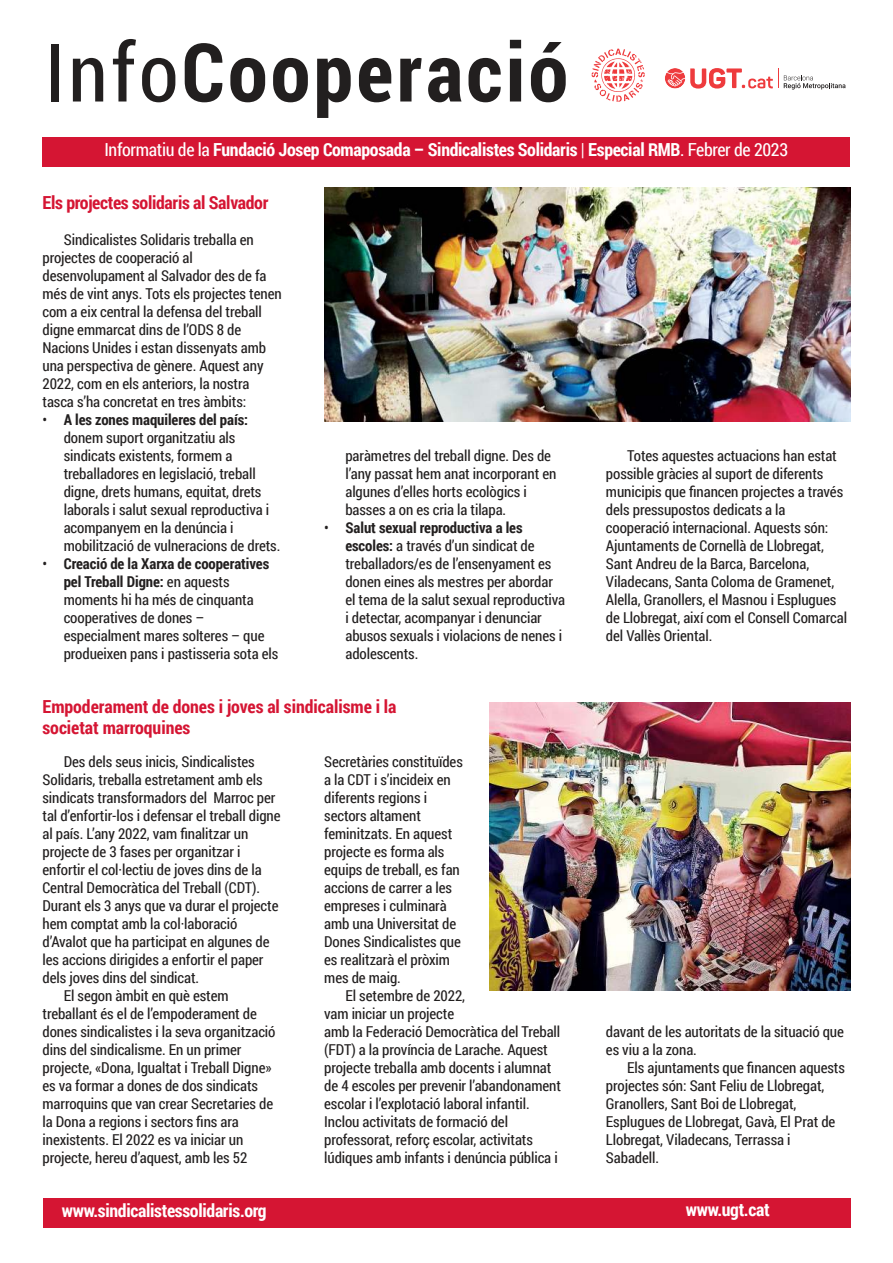
<style>
.page{position:relative;width:893px;height:1263px;background:#fff}
.page>*{position:absolute;margin:0;border:0;box-sizing:border-box;transform-origin:0 0}
.t1{font:700 81px "Roboto Condensed";letter-spacing:.04em;color:#221f1f}
.t2{font:700 18px "Roboto Condensed";letter-spacing:-.02em;color:#fff}
.t3{font:700 18px/21px "Roboto Condensed";letter-spacing:-.005em;color:#d51533}
.t4{font:15px/18px "Roboto Condensed";letter-spacing:-.005em;color:#221f1f}
.s1{font-weight:400}
.s2{font-weight:700}
</style>
<div class="page">
<div style="left:43px;top:1198px;width:807px;height:29px;background:#d51533"></div>
<div style="left:43px;top:137px;width:807px;height:30px;background:#d51533"></div>
<svg style="left:592px;top:49px;width:53px;height:53px"></svg>
<img style="left:324px;top:187px;width:526px;height:234px">
<img style="left:489px;top:703px;width:361px;height:287px">
<svg style="left:665px;top:68px;width:180px;height:22px"></svg>
<h1 class="t1" style="left:45px;top:39px;width:525px"><span class="s1">Info</span>Cooperació</h1>
<p class="t2" style="left:104px;top:142px;width:685px"><span class="s1">Informatiu de la</span> Fundació Josep Comaposada – Sindicalistes Solidaris <span class="s1">|</span> Especial RMB<span class="s1">. Febrer de 2023</span></p>
<p class="t3" style="left:43px;top:193px;width:227px">Els projectes solidaris al Salvador</p>
<p class="t4" style="left:43px;top:232px;width:241px;text-indent:21px">Sindicalistes Solidaris treballa en projectes de cooperació al desenvolupament al Salvador des de fa més de vint anys. Tots els projectes tenen com a eix central la defensa del treball digne emmarcat dins de l’ODS 8 de Nacions Unides i estan dissenyats amb una perspectiva de gènere. Aquest any 2022, com en els anteriors, la nostra tasca s’ha concretat en tres àmbits:</p>
<p class="t4" style="left:64px;top:411px;width:218px;text-indent:-21px">• <span class="s2">A les zones maquileres del país: </span>donem suport organitzatiu als sindicats existents, formem a treballadores en legislació, treball digne, drets humans, equitat, drets laborals i salut sexual reproductiva i acompanyem en la denúncia i mobilització de vulneracions de drets.</p>
<p class="t4" style="left:64px;top:555px;width:216px;text-indent:-21px">• <span class="s2">Creació de la Xarxa de cooperatives pel Treball Digne:</span> en aquests moments hi ha més de cinquanta cooperatives de dones – especialment mares solteres – que produeixen pans i pastisseria sota els</p>
<p class="t3" style="left:43px;top:698px;width:356px">Empoderament de dones i joves al sindicalisme i la societat marroquines</p>
<p class="t4" style="left:345px;top:448px;width:212px">paràmetres del treball digne. Des de l’any passat hem anat incorporant en algunes d’elles horts ecològics i basses a on es cria la tilapa.</p>
<p class="t4" style="left:345px;top:519px;width:221px;text-indent:-21px">• <span class="s2">Salut sexual reproductiva a les escoles:</span> a través d’un sindicat de treballadors/es de l’ensenyament es donen eines als mestres per abordar el tema de la salut sexual reproductiva i detectar, acompanyar i denunciar abusos sexuals i violacions de nenes i adolescents.</p>
<p class="t4" style="left:64px;top:754px;width:193px">Des dels seus inicis, Sindicalistes</p>
<p class="t4" style="left:43px;top:772px;width:222px">Solidaris, treballa estretament amb els</p>
<p class="t4" style="left:43px;top:790px;width:234px">sindicats transformadors del Marroc per</p>
<p class="t4" style="left:43px;top:808px;width:240px">tal d’enfortir-los i defensar el treball digne</p>
<p class="t4" style="left:43px;top:826px;width:207px">al país. L’any 2022, vam finalitzar un</p>
<p class="t4" style="left:43px;top:844px;width:199px">projecte de 3 fases per organitzar i</p>
<p class="t4" style="left:43px;top:862px;width:221px">enfortir el col·lectiu de joves dins de la</p>
<p class="t4" style="left:43px;top:880px;width:219px">Central Democràtica del Treball (CDT).</p>
<p class="t4" style="left:43px;top:898px;width:238px">Durant els 3 anys que va durar el projecte</p>
<p class="t4" style="left:43px;top:916px;width:196px">hem comptat amb la col·laboració</p>
<p class="t4" style="left:43px;top:934px;width:229px">d’Avalot que ha participat en algunes de</p>
<p class="t4" style="left:43px;top:952px;width:223px">les accions dirigides a enfortir el paper</p>
<p class="t4" style="left:43px;top:970px;width:158px">dels joves dins del sindicat.</p>
<p class="t4" style="left:64px;top:988px;width:166px">El segon àmbit en què estem</p>
<p class="t4" style="left:43px;top:1006px;width:216px">treballant és el de l’empoderament de</p>
<p class="t4" style="left:43px;top:1024px;width:235px">dones sindicalistes i la seva organització</p>
<p class="t4" style="left:43px;top:1042px;width:201px">dins del sindicalisme. En un primer</p>
<p class="t4" style="left:43px;top:1060px;width:231px">projecte, «Dona, Igualtat i Treball Digne»</p>
<p class="t4" style="left:43px;top:1078px;width:217px">es va formar a dones de dos sindicats</p>
<p class="t4" style="left:43px;top:1096px;width:232px">marroquins que van crear Secretaries de</p>
<p class="t4" style="left:43px;top:1114px;width:198px">la Dona a regions i sectors fins ara</p>
<p class="t4" style="left:43px;top:1132px;width:202px">inexistents. El 2022 es va iniciar un</p>
<p class="t4" style="left:43px;top:1150px;width:206px">projecte, hereu d’aquest, amb les 52</p>
<p class="t4" style="left:324px;top:754px;width:140px">Secretàries constituïdes a la CDT i s’incideix en diferents regions i sectors altament feminitzats. En aquest projecte es forma als equips de treball, es fan accions de carrer a les empreses i culminarà amb una Universitat de<br>Dones Sindicalistes que es realitzarà el pròxim mes de maig.</p>
<p class="t4" style="left:324px;top:988px;width:238px;text-indent:21px">El setembre de 2022,<br>vam iniciar un projecte<br>amb la Federació Democràtica del Treball (FDT) a la província de Larache. Aquest projecte treballa amb docents i alumnat de 4 escoles per prevenir l’abandonament escolar i l’explotació laboral infantil.<br>Inclou activitats de formació del professorat, reforç escolar, activitats lúdiques amb infants i denúncia pública i</p>
<p class="t4" style="left:606px;top:448px;width:243px;text-indent:21px">Totes aquestes actuacions han estat possible gràcies al suport de diferents municipis que financen projectes a través dels pressupostos dedicats a la cooperació internacional. Aquests són:<br>Ajuntaments de Cornellà de Llobregat, Sant Andreu de la Barca, Barcelona, Viladecans, Santa Coloma de Gramenet, Alella, Granollers, el Masnou i Esplugues de Llobregat, així com el Consell Comarcal del Vallès Oriental.</p>
<p class="t4" style="left:606px;top:1024px;width:239px">davant de les autoritats de la situació que es viu a la zona.</p>
<p class="t4" style="left:606px;top:1060px;width:240px;text-indent:21px">Els ajuntaments que financen aquests projectes són: Sant Feliu de Llobregat, Granollers, Sant Boi de Llobregat, Esplugues de Llobregat, Gavà, El Prat de Llobregat, Viladecans, Terrassa i Sabadell.</p>
<p class="t2" style="left:62px;top:1203px;width:206px">www.sindicalistessolidaris.org</p>
<p class="t2" style="left:686px;top:1202px;width:85px">www.ugt.cat</p>
</div>
